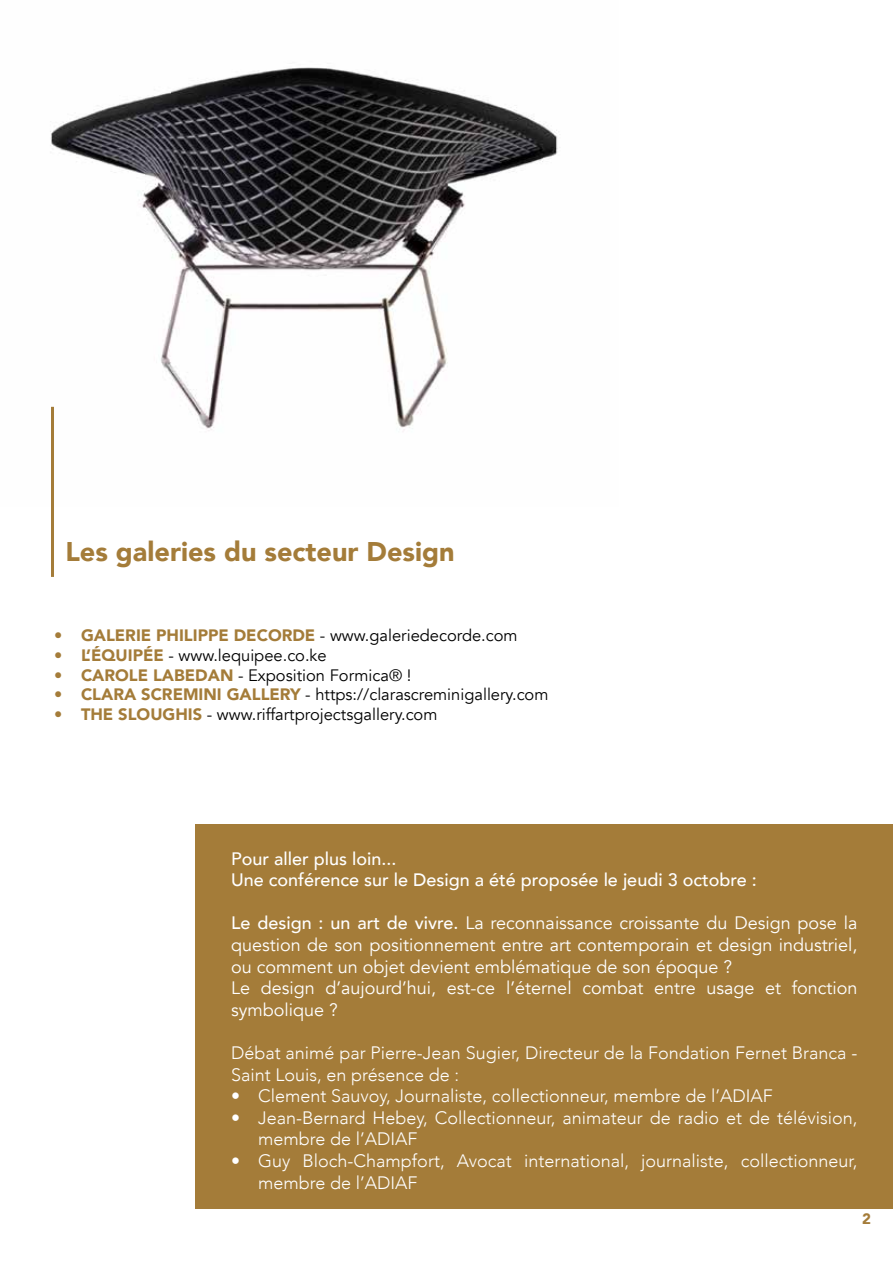
<style>
.page{position:relative;width:893px;height:1263px;background:#fff}
.page>*{position:absolute;margin:0;border:0;box-sizing:border-box;transform-origin:0 0}
.t1{font:900 27px "Avenir";color:#a47c39}
.t2{font:300 18px/21.6px "Avenir";color:#fff}
.t3{font:18px/21.6px "Avenir";color:#fff}
.t4{font:500 18px/21.6px "Avenir";color:#fff}
.t5{font:16.5px "Avenir";color:#000}
.t6{font:900 16.5px "Avenir";color:#a47c39}
.t7{font:900 15px "Avenir";color:#a47c39}
.s1{font-weight:400;color:#000}
.s2{font-weight:900;color:#a47c39}
.s3{font-weight:500}
</style>
<div class="page">
<img style="left:50px;top:67px;width:508px;height:364px">
<hr style="left:51px;top:407px;width:3px;height:170px;background:#a47c39">
<div style="left:196px;top:825px;width:697px;height:384px;background:#a47c39"></div>
<h1 class="t1" style="left:65px;top:528px;width:391px">Les galeries du secteur Design</h1>
<p class="t6" style="left:54px;top:621px;width:465px">• GALERIE PHILIPPE DECORDE <span class="s1">- www.galeriedecorde.com</span></p>
<p class="t5" style="left:54px;top:645px;width:274px"><span class="s2">• L’ÉQUIPÉE</span> - www.lequipee.co.ke</p>
<p class="t5" style="left:54px;top:665px;width:359px"><span class="s2">• CAROLE LABEDAN</span> - Exposition Formica® !</p>
<p class="t5" style="left:54px;top:685px;width:496px"><span class="s2">• CLARA SCREMINI GALLERY</span> - https://clarascreminigallery.com</p>
<p class="t5" style="left:54px;top:705px;width:385px"><span class="s2">• THE SLOUGHIS</span> - www.riffartprojectsgallery.com</p>
<p class="t4" style="left:231px;top:846px;width:527px">Pour aller plus loin...<br>Une conférence sur le Design a été proposée le jeudi 3 octobre :</p>
<p class="t3" style="left:231px;top:913px;width:628px"><span class="s3">Le design : un art de vivre.</span> La reconnaissance croissante du Design pose la question de son positionnement entre art contemporain et design industriel, ou comment un objet devient emblématique de son époque ?<br>Le design d’aujourd’hui, est-ce l’éternel combat entre usage et fonction symbolique ?</p>
<p class="t2" style="left:231px;top:1042px;width:628px">Débat animé par Pierre-Jean Sugier, Directeur de la Fondation Fernet Branca -<br>Saint Louis, en présence de :</p>
<p class="t2" style="left:231px;top:1085px;width:543px">• Clement Sauvoy, Journaliste, collectionneur, membre de l’ADIAF</p>
<p class="t2" style="left:258px;top:1107px;width:601px;text-indent:-27px">• Jean-Bernard Hebey, Collectionneur, animateur de radio et de télévision, membre de l’ADIAF</p>
<p class="t2" style="left:258px;top:1150px;width:601px;text-indent:-27px">• Guy Bloch-Champfort, Avocat international, journaliste, collectionneur, membre de l’ADIAF</p>
<p class="t7" style="left:862px;top:1206px;width:10px">2</p>
</div>
